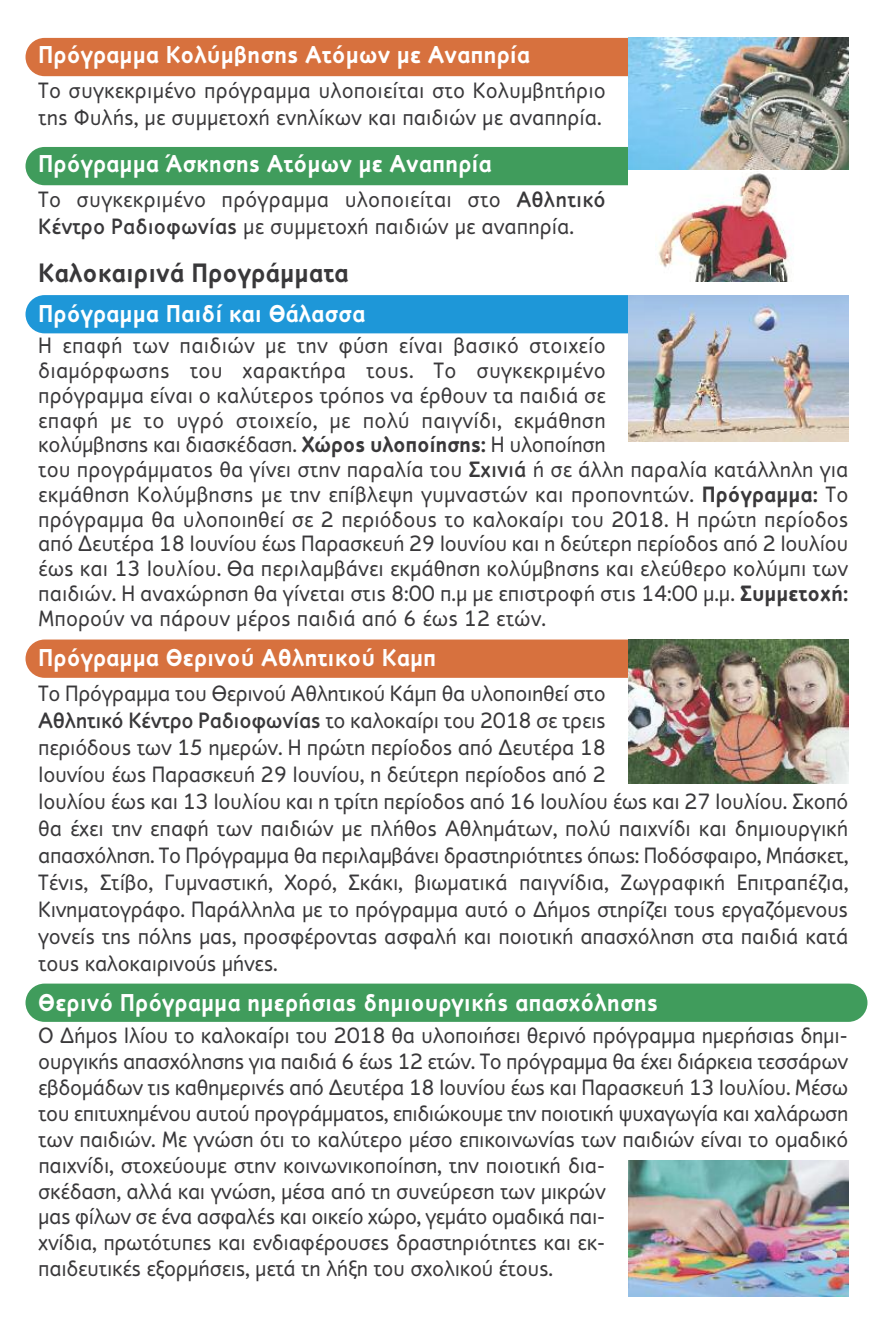
<style>
.page{position:relative;width:893px;height:1340px;background:#fff}
.page>*{position:absolute;margin:0;border:0;box-sizing:border-box;transform-origin:0 0}
.t1{font:700 27px "PF Textbook";color:#39383a}
.t2{font:700 24.75px "PF Textbook";color:#fff}
.t3{font:22.5px/24.8px "PF Textbook";letter-spacing:-.015em;color:#39383a}
.t4{font:22.5px/27px "PF Textbook";letter-spacing:.005em;color:#39383a}
.t5{font:22.5px/27px "PF Textbook";letter-spacing:.01em;color:#39383a}
.s1{font-weight:500}
.s2{font-weight:700}
</style>
<div class="page">
<div style="left:26px;top:38px;width:786px;height:38px;background:#d7713e;border-radius:19px"></div>
<div style="left:26px;top:147px;width:786px;height:38px;background:#409c5c;border-radius:19px"></div>
<div style="left:26px;top:295px;width:712px;height:38px;background:#1e97d8;border-radius:19px"></div>
<div style="left:26px;top:639px;width:712px;height:39px;background:#d7713e;border-radius:19px"></div>
<div style="left:26px;top:983px;width:841px;height:38px;background:#409c5c;border-radius:19px"></div>
<img style="left:628px;top:295px;width:220px;height:147px">
<img style="left:628px;top:639px;width:220px;height:144px">
<img style="left:628px;top:1160px;width:220px;height:136px">
<img style="left:628px;top:38px;width:220px;height:132px">
<div style="left:628px;top:170px;width:220px;height:113px;background:#fff"></div>
<img style="left:655px;top:171px;width:139px;height:111px">
<p class="t2" style="left:38px;top:40px;width:493px">Πρόγραμμα Κολύμβησης Ατόμων με Αναπηρία</p>
<p class="t4" style="left:38px;top:77px;width:569px">Το συγκεκριμένο πρόγραμμα υλοποιείται στο Κολυμβητήριο της Φυλής, με συμμετοχή ενηλίκων και παιδιών με αναπηρία.</p>
<p class="t2" style="left:38px;top:149px;width:455px">Πρόγραμμα Άσκησης Ατόμων με Αναπηρία</p>
<p class="t5" style="left:38px;top:186px;width:569px">Το συγκεκριμένο πρόγραμμα υλοποιείται στο <span class="s1">Αθλητικό<br>Κέντρο Ραδιοφωνίας</span> με συμμετοχή παιδιών με αναπηρία.</p>
<p class="t1" style="left:38px;top:257px;width:312px">Καλοκαιρινά Προγράμματα</p>
<p class="t2" style="left:38px;top:299px;width:329px">Πρόγραμμα Παιδί και Θάλασσα</p>
<p class="t3" style="left:38px;top:333px;width:812px">Η επαφή των παιδιών με την φύση είναι βασικό στοιχείο<br>διαμόρφωσης του χαρακτήρα τους. Το συγκεκριμένο<br>πρόγραμμα είναι ο καλύτερος τρόπος να έρθουν τα παιδιά σε<br>επαφή με το υγρό στοιχείο, με πολύ παιγνίδι, εκμάθηση<br>κολύμβησης και διασκέδαση. <span class="s2">Χώρος υλοποίησης:</span> Η υλοποίηση<br>του προγράμματος θα γίνει στην παραλία του <span class="s1">Σχινιά</span> ή σε άλλη παραλία κατάλληλη για εκμάθηση Κολύμβησης με την επίβλεψη γυμναστών και προπονητών. <span class="s2">Πρόγραμμα:</span> Το πρόγραμμα θα υλοποιηθεί σε 2 περιόδους το καλοκαίρι του 2018. Η πρώτη περίοδος από Δευτέρα 18 Ιουνίου έως Παρασκευή 29 Ιουνίου και η δεύτερη περίοδος από 2 Ιουλίου έως και 13 Ιουλίου. Θα περιλαμβάνει εκμάθηση κολύμβησης και ελεύθερο κολύμπι των παιδιών. Η αναχώρηση θα γίνεται στις 8:00 π.μ με επιστροφή στις 14:00 μ.μ. <span class="s2">Συμμετοχή:<br></span>Μπορούν να πάρουν μέρος παιδιά από 6 έως 12 ετών.</p>
<p class="t2" style="left:38px;top:643px;width:400px">Πρόγραμμα Θερινού Αθλητικού Καμπ</p>
<p class="t3" style="left:38px;top:679px;width:812px;line-height:27px">Το Πρόγραμμα του Θερινού Αθλητικού Κάμπ θα υλοποιηθεί στο<br><span class="s1">Αθλητικό Κέντρο Ραδιοφωνίας</span> το καλοκαίρι του 2018 σε τρεις<br>περιόδους των 15 ημερών. Η πρώτη περίοδος από Δευτέρα 18<br>Ιουνίου έως Παρασκευή 29 Ιουνίου, η δεύτερη περίοδος από 2<br>Ιουλίου έως και 13 Ιουλίου και η τρίτη περίοδος από 16 Ιουλίου έως και 27 Ιουλίου. Σκοπό θα έχει την επαφή των παιδιών με πλήθος Αθλημάτων, πολύ παιχνίδι και δημιουργική απασχόληση. Το Πρόγραμμα θα περιλαμβάνει δραστηριότητες όπως: Ποδόσφαιρο, Μπάσκετ, Τένις, Στίβο, Γυμναστική, Χορό, Σκάκι, βιωματικά παιγνίδια, Ζωγραφική Επιτραπέζια, Κινηματογράφο. Παράλληλα με το πρόγραμμα αυτό ο Δήμος στηρίζει τους εργαζόμενους γονείς της πόλης μας, προσφέροντας ασφαλή και ποιοτική απασχόληση στα παιδιά κατά τους καλοκαιρινούς μήνες.</p>
<p class="t2" style="left:38px;top:987px;width:621px">Θερινό Πρόγραμμα ημερήσιας δημιουργικής απασχόλησης</p>
<p class="t3" style="left:38px;top:1022px;width:812px;line-height:25.9px">Ο Δήμος Ιλίου το καλοκαίρι του 2018 θα υλοποιήσει θερινό πρόγραμμα ημερήσιας δημι&shy;ουργικής απασχόλησης για παιδιά 6 έως 12 ετών. Το πρόγραμμα θα έχει διάρκεια τεσσάρων εβδομάδων τις καθημερινές από Δευτέρα 18 Ιουνίου έως και Παρασκευή 13 Ιουλίου. Μέσω του επιτυχημένου αυτού προγράμματος, επιδιώκουμε την ποιοτική ψυχαγωγία και χαλάρωση των παιδιών. Με γνώση ότι το καλύτερο μέσο επικοινωνίας των παιδιών είναι το ομαδικό παιχνίδι, στοχεύουμε στην κοινωνικοποίηση, την ποιοτική δια-<br>σκέδαση, αλλά και γνώση, μέσα από τη συνεύρεση των μικρών<br>μας φίλων σε ένα ασφαλές και οικείο χώρο, γεμάτο ομαδικά παι-<br>χνίδια, πρωτότυπες και ενδιαφέρουσες δραστηριότητες και εκ-<br>παιδευτικές εξορμήσεις, μετά τη λήξη του σχολικού έτους.</p>
</div>
